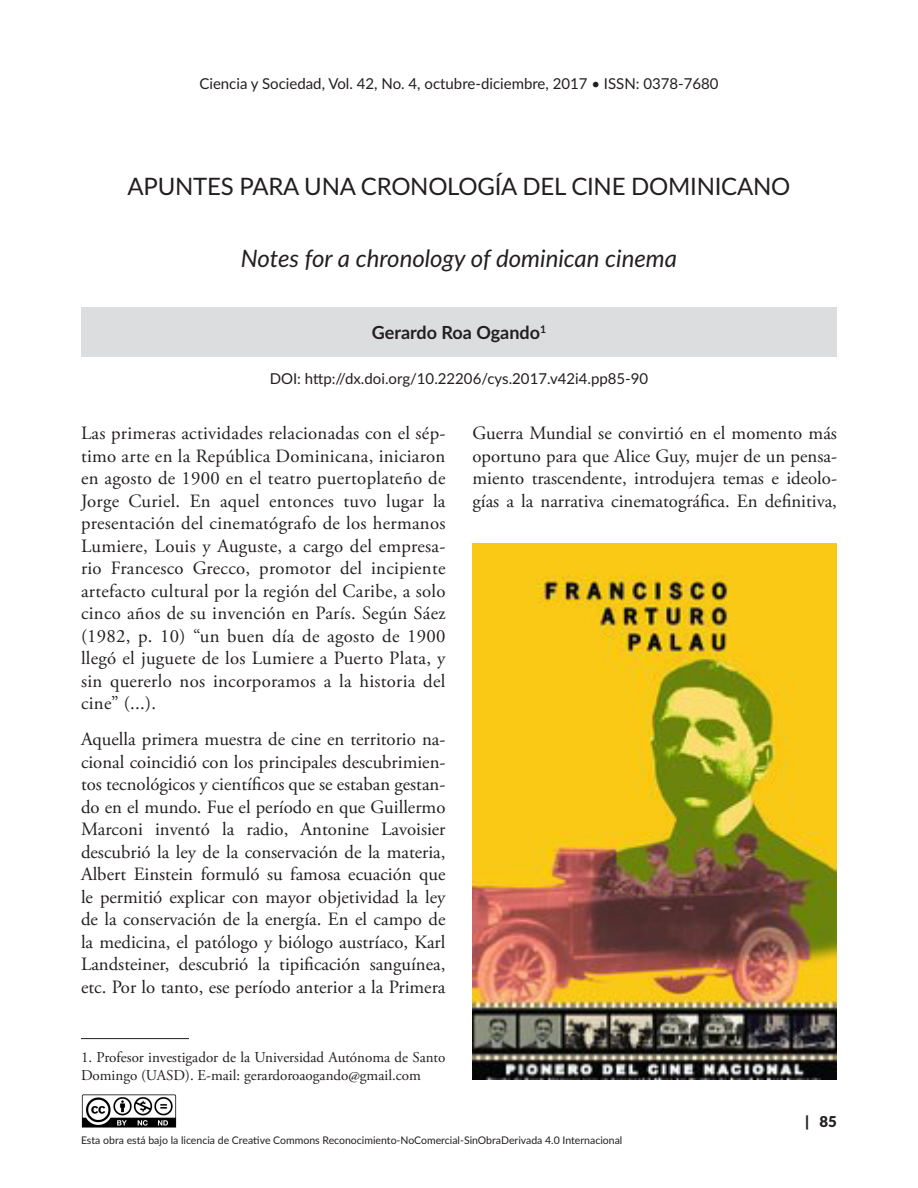
<style>
.page{position:relative;width:918px;height:1188px;background:#fff}
.page>*{position:absolute;margin:0;border:0;box-sizing:border-box;transform-origin:0 0}
.Titulo_C1{font:24px "Lato";letter-spacing:-.01em;color:#231f20}
.titulo_C1__continuac{font:italic 24px "Lato";color:#231f20}
.Parrafo_C1{font:18.75px/22.5px "Adobe Garamond Pro";color:#231f20;text-align:justify}
.autor{font:700 18px "Lato";color:#231f20}
.autor-2{font:15px "Lato";color:#231f20}
.pie_de_pagina{font:15px/18px "Adobe Garamond Pro";letter-spacing:-.01em;color:#231f20}
.t1{font:900 15px "Lato";color:#231f20}
.autor-3{font:10.5px "Lato";color:#231f20}
</style>
<div class="page">
<hr style="left:81px;top:1038px;width:108px;height:1px;background:#231f20">
<div style="left:81px;top:307px;width:756px;height:49px;background:#dcdddf"></div>
<img style="left:472px;top:543px;width:365px;height:537px">
<img style="left:81px;top:1094px;width:96px;height:34px">
<p class="autor-2" style="left:199px;top:73px;width:521px">Ciencia y Sociedad, Vol. 42, No. 4, octubre-diciembre, 2017 • ISSN: 0378-7680</p>
<p class="Titulo_C1" style="left:128px;top:169px;width:664px">APUNTES PARA UNA CRONOLOGÍA DEL CINE DOMINICANO</p>
<p class="titulo_C1__continuac" style="left:241px;top:241px;width:438px">Notes for a chronology of dominican cinema</p>
<p class="autor" style="left:372px;top:319px;width:176px">Gerardo Roa Ogando<sup>1</sup></p>
<p class="autor-2" style="left:270px;top:367px;width:380px">DOI: http://dx.doi.org/10.22206/cys.2017.v42i4.pp85-90</p>
<p class="Parrafo_C1" style="left:81px;top:423px;width:366px">Las primeras actividades relacionadas con el sép&shy;timo arte en la República Dominicana, iniciaron en agosto de 1900 en el teatro puertoplateño de Jorge Curiel. En aquel entonces tuvo lugar la presentación del cinematógrafo de los hermanos Lumiere, Louis y Auguste, a cargo del empresa&shy;rio Francesco Grecco, promotor del incipiente artefacto cultural por la región del Caribe, a solo cinco años de su invención en París. Según Sáez (1982, p. 10) “un buen día de agosto de 1900 llegó el juguete de los Lumiere a Puerto Plata, y sin quererlo nos incorporamos a la historia del cine” (...).<sup>1</sup></p>
<p class="Parrafo_C1" style="left:81px;top:729px;width:366px">Aquella primera muestra de cine en territorio na&shy;cional coincidió con los principales descubrimien&shy;tos tecnológicos y científicos que se estaban gestan&shy;do en el mundo. Fue el período en que Guillermo Marconi inventó la radio, Antonine Lavoisier descubrió la ley de la conservación de la materia, Albert Einstein formuló su famosa ecuación que le permitió explicar con mayor objetividad la ley de la conservación de la energía. En el campo de la medicina, el patólogo y biólogo austríaco, Karl Landsteiner, descubrió la tipificación sanguínea, etc. Por lo tanto, ese período anterior a la Primera</p>
<p class="pie_de_pagina" style="left:81px;top:1049px;width:366px">1. Profesor investigador de la Universidad Autónoma de Santo<br>Domingo (UASD). E-mail: gerardoroaogando@gmail.com</p>
<p class="Parrafo_C1" style="left:472px;top:423px;width:366px">Guerra Mundial se convirtió en el momento más oportuno para que Alice Guy, mujer de un pensa&shy;miento trascendente, introdujera temas e ideolo&shy;gías a la narrativa cinematográfica. En definitiva,</p>
<p class="t1" style="left:805px;top:1110px;width:33px">| 85</p>
<p class="autor-3" style="left:81px;top:1133px;width:543px">Esta obra está bajo la licencia de Creative Commons Reconocimiento-NoComercial-SinObraDerivada 4.0 Internacional</p>
</div>
